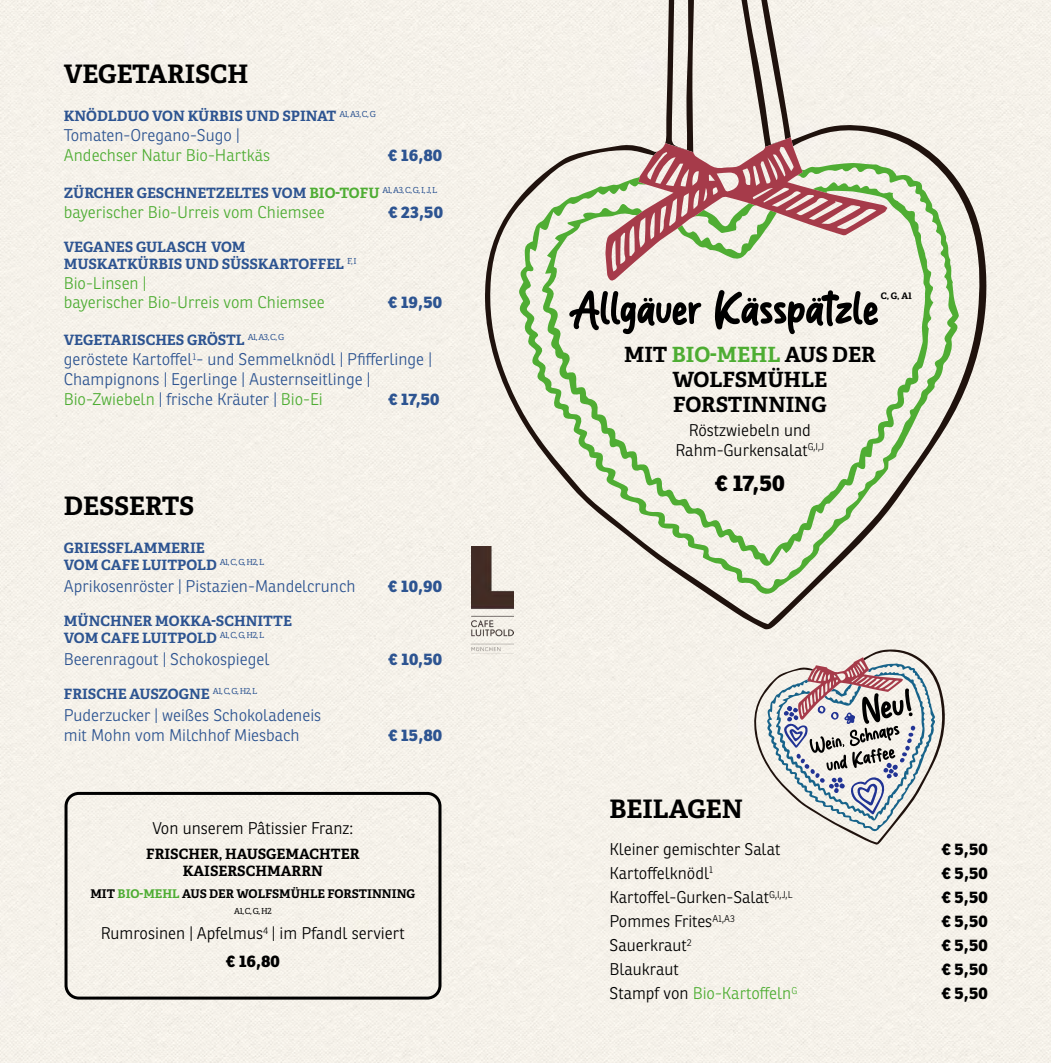
<style>
.page{position:relative;width:1051px;height:1063px;background:#fff}
.page>*{position:absolute;margin:0;border:0;box-sizing:border-box;transform-origin:0 0}
.t1{font:52.5px "Sweet Candy";color:#000}
.t2{font:700 25.5px "Adelle";color:#000}
.t3{font:800 22.5px "Ronnia";color:#000}
.t4{font:700 21px/25.2px "Adelle";color:#000;text-align:center}
.t5{font:300 16.5px/19.8px "Ronnia";color:#2d5491}
.t6{font:300 16.5px/19.8px "Ronnia";color:#000;text-align:center}
.t7{font:300 16.5px/19.8px "Ronnia";color:#4ead33}
.t8{font:800 16.5px "Ronnia";color:#2d5491}
.t9{font:800 16.5px "Ronnia";color:#000}
.t10{font:700 14.25px/17.1px "Adelle";color:#2d5491}
.t11{font:700 14.25px/17.1px "Adelle";color:#000;text-align:center}
.t12{font:700 12px "Adelle";color:#000}
.t13{font:700 9px "Adelle";color:#000}
.t14{font:8.25px "Adelle";color:#000}
.s1{color:#4ead33}
.s2{font-weight:800}
.s3{color:#000}
</style>
<div class="page">
<div style="left:0;top:0;width:1050px;height:1063px;background:#f5f1ea"></div>
<svg style="left:484px;top:124px;width:503px;height:506px;background:#e5e1d9"></svg>
<svg style="left:518px;top:163px;width:440px;height:433px;background:#dde1d0"></svg>
<svg style="left:541px;top:181px;width:392px;height:386px;background:#e3e8d6"></svg>
<svg style="left:605px;top:0;width:282px;height:282px;background:#daccc4"></svg>
<div style="left:64px;top:792px;width:377px;height:208px;border:3px solid #000;border-radius:13px"></div>
<svg style="left:753px;top:649px;width:191px;height:196px;background:#cccaca"></svg>
<img style="left:471px;top:546px;width:42px;height:108px">
<h2 class="t2" style="left:64px;top:58px;width:186px">VEGETARISCH</h2>
<p class="t10" style="left:64px;top:108px;width:313px">KNÖDLDUO VON KÜRBIS UND SPINAT <sup>A1,</sup> <sup>A3,</sup> <sup>C,</sup> <sup>G</sup></p>
<p class="t5" style="left:64px;top:125px;width:177px">Tomaten-Oregano-Sugo |</p>
<p class="t7" style="left:64px;top:145px;width:208px">Andechser Natur Bio-Hartkäs</p>
<p class="t8" style="left:388px;top:144px;width:56px">€ 16,80</p>
<p class="t10" style="left:64px;top:184px;width:375px">ZÜRCHER GESCHNETZELTES VOM <span class="s1">BIO-TOFU</span> <sup>A1,</sup> <sup>A3,</sup> <sup>C,</sup> <sup>G,</sup> <sup>I,</sup> <sup>J,</sup> <sup>L</sup></p>
<p class="t7" style="left:64px;top:202px;width:262px">bayerischer Bio-Urreis vom Chiemsee</p>
<p class="t8" style="left:388px;top:201px;width:56px">€ 23,50</p>
<p class="t10" style="left:64px;top:238px;width:294px">VEGANES GULASCH VOM<br>MUSKATKÜRBIS UND SÜSSKARTOFFEL <sup>F,</sup> <sup>I</sup></p>
<p class="t7" style="left:64px;top:273px;width:262px">Bio-Linsen |<br>bayerischer Bio-Urreis vom Chiemsee</p>
<p class="t8" style="left:388px;top:292px;width:56px">€ 19,50</p>
<p class="t10" style="left:64px;top:332px;width:222px">VEGETARISCHES GRÖSTL <sup>A1,</sup> <sup>A3,</sup> <sup>C,</sup> <sup>G</sup></p>
<p class="t5" style="left:64px;top:349px;width:369px">geröstete Kartoffel<sup>1</sup>- und Semmelknödl | Pfifferlinge |<br>Champignons | Egerlinge | Austernseitlinge |<br><span class="s1">Bio-Zwiebeln</span> | frische Kräuter | <span class="s1">Bio-Ei</span></p>
<p class="t8" style="left:388px;top:388px;width:53px">€ 17,50</p>
<h2 class="t2" style="left:64px;top:489px;width:132px">DESSERTS</h2>
<p class="t10" style="left:64px;top:539px;width:202px">GRIESSFLAMMERIE<br>VOM CAFE LUITPOLD <sup>A1,</sup> <sup>C,</sup> <sup>G,</sup> <sup>H2,</sup> <sup>L</sup></p>
<p class="t5" style="left:64px;top:576px;width:293px">Aprikosenröster | Pistazien-Mandelcrunch</p>
<p class="t8" style="left:388px;top:575px;width:56px">€ 10,90</p>
<p class="t10" style="left:64px;top:612px;width:230px">MÜNCHNER MOKKA-SCHNITTE<br>VOM CAFE LUITPOLD <sup>A1,</sup> <sup>C,</sup> <sup>G,</sup> <sup>H2,</sup> <sup>L</sup></p>
<p class="t5" style="left:64px;top:649px;width:207px">Beerenragout | Schokospiegel</p>
<p class="t8" style="left:388px;top:648px;width:55px">€ 10,50</p>
<p class="t10" style="left:64px;top:686px;width:195px">FRISCHE AUSZOGNE <sup>A1,</sup> <sup>C,</sup> <sup>G,</sup> <sup>H2,</sup> <sup>L</sup></p>
<p class="t5" style="left:64px;top:705px;width:259px">Puderzucker | weißes Schokoladeneis mit Mohn vom Milchhof Miesbach</p>
<p class="t8" style="left:388px;top:724px;width:55px">€ 15,80</p>
<p class="t6" style="left:152px;top:818px;width:202px">Von unserem Pâtissier Franz:</p>
<p class="t11" style="left:146px;top:846px;width:215px">FRISCHER, HAUSGEMACHTER<br>KAISERSCHMARRN</p>
<p class="t12" style="left:90px;top:886px;width:326px">MIT <span class="s1">BIO-MEHL</span> AUS DER WOLFSMÜHLE FORSTINNING</p>
<p class="t14" style="left:234px;top:906px;width:39px">A1, C, G, H2</p>
<p class="t6" style="left:101px;top:919px;width:305px;line-height:28.3px">Rumrosinen | Apfelmus<sup>4</sup> | im Pfandl serviert <span class="s2">€ 16,80</span></p>
<h1 class="t1" style="left:568px;top:281px;width:311px">Allgäuer Kässpätzle</h1>
<p class="t13" style="left:880px;top:290px;width:33px">C, G, A1</p>
<h3 class="t4" style="left:624px;top:342px;width:253px">MIT <span class="s1">BIO-MEHL</span> AUS DER<br>WOLFSMÜHLE<br>FORSTINNING</h3>
<p class="t6" style="left:675px;top:420px;width:150px">Röstzwiebeln und<br>Rahm-Gurkensalat<sup>G,I,J</sup></p>
<h3 class="t3" style="left:714px;top:469px;width:72px">€ 17,50</h3>
<h2 class="t2" style="left:609px;top:793px;width:135px">BEILAGEN</h2>
<p class="t6" style="left:609px;top:839px;width:172px">Kleiner gemischter Salat</p>
<p class="t9" style="left:941px;top:838px;width:48px">€ 5,50</p>
<p class="t6" style="left:609px;top:863px;width:105px">Kartoffelknödl<sup>1</sup></p>
<p class="t9" style="left:941px;top:862px;width:48px">€ 5,50</p>
<p class="t6" style="left:609px;top:887px;width:185px">Kartoffel-Gurken-Salat<sup>G,I,J,L</sup></p>
<p class="t9" style="left:941px;top:886px;width:48px">€ 5,50</p>
<p class="t6" style="left:609px;top:911px;width:127px">Pommes Frites<sup>A1,A3</sup></p>
<p class="t9" style="left:941px;top:910px;width:48px">€ 5,50</p>
<p class="t6" style="left:609px;top:935px;width:84px">Sauerkraut<sup>2</sup></p>
<p class="t9" style="left:941px;top:935px;width:48px">€ 5,50</p>
<p class="t6" style="left:609px;top:959px;width:71px">Blaukraut</p>
<p class="t9" style="left:941px;top:959px;width:48px">€ 5,50</p>
<p class="t7" style="left:609px;top:983px;width:189px"><span class="s3">Stampf von</span> Bio-Kartoffeln<sup>G</sup></p>
<p class="t9" style="left:941px;top:983px;width:48px">€ 5,50</p>
</div>
